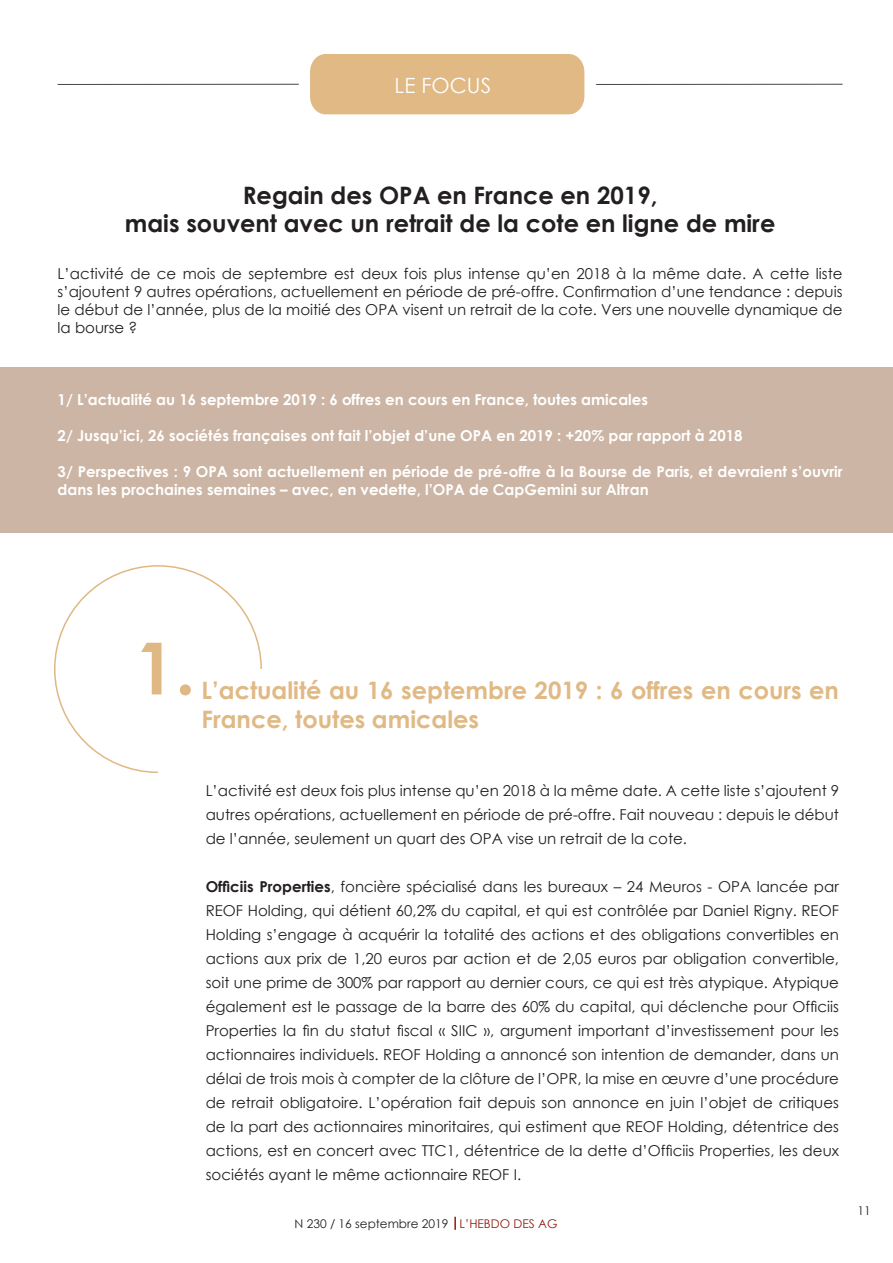
<style>
.page{position:relative;width:893px;height:1263px;background:#fff}
.page>*{position:absolute;margin:0;border:0;box-sizing:border-box;transform-origin:0 0}
.t1{font:700 72px "Century Gothic";color:#dfb884}
.t2{font:700 24px "Century Gothic";color:#231f20}
.t3{font:700 24px/28.8px "Century Gothic";color:#e0b984}
.t4{font:21px "Century Gothic";color:#fff}
.t5{font:15px/24px "Century Gothic";color:#231f20;text-align:justify}
.t6{font:700 15px/18px "Century Gothic";color:#fff}
.t7{font:12px "Century Gothic";color:#231f20}
.s1{font-weight:700}
.s2{color:#901c0e}
</style>
<div class="page">
<svg style="left:454px;top:1217px;width:2px;height:13px"></svg>
<div style="left:0;top:367px;width:893px;height:166px;background:#ccb5a4"></div>
<div style="left:310px;top:54px;width:274px;height:60px;background:#e0b984"></div>
<hr style="left:596px;top:84px;width:247px;height:1px;background:#231f20">
<hr style="left:58px;top:84px;width:241px;height:1px;background:#231f20">
<p class="t4" style="left:395px;top:70px;width:98px">LE FOCUS</p>
<p class="t2" style="left:243px;top:177px;width:416px">Regain des OPA en France en 2019,</p>
<p class="t2" style="left:125px;top:205px;width:652px">mais souvent avec un retrait de la cote en ligne de mire</p>
<p class="t5" style="left:58px;top:264px;width:786px;line-height:18px">L’activité de ce mois de septembre est deux fois plus intense qu’en 2018 à la même date. A cette liste s’ajoutent 9 autres opérations, actuellement en période de pré-offre. Confirmation d’une tendance : depuis le début de l’année, plus de la moitié des OPA visent un retrait de la cote. Vers une nouvelle dynamique de la bourse ?</p>
<p class="t6" style="left:58px;top:390px;width:592px">1/ L’actualité au 16 septembre 2019 : 6 offres en cours en France, toutes amicales</p>
<p class="t6" style="left:58px;top:426px;width:686px">2/ Jusqu’ici, 26 sociétés françaises ont fait l’objet d’une OPA en 2019 : +20% par rapport à 2018</p>
<p class="t6" style="left:58px;top:462px;width:786px">3/ Perspectives : 9 OPA sont actuellement en période de pré-offre à la Bourse de Paris, et devraient s’ouvrir dans les prochaines semaines – avec, en vedette, l’OPA de CapGemini sur Altran</p>
<p class="t1" style="left:135px;top:614px;width:62px">1.</p>
<p class="t3" style="left:202px;top:675px;width:639px">L’actualité au 16 septembre 2019 : 6 offres en cours en<br>France, toutes amicales</p>
<p class="t5" style="left:206px;top:778px;width:635px">L’activité est deux fois plus intense qu’en 2018 à la même date. A cette liste s’ajoutent 9 autres opérations, actuellement en période de pré-offre. Fait nouveau : depuis le début de l’année, seulement un quart des OPA vise un retrait de la cote.</p>
<p class="t5" style="left:206px;top:874px;width:635px"><span class="s1">Officiis Properties</span>, foncière spécialisé dans les bureaux – 24 Meuros - OPA lancée par REOF Holding, qui détient 60,2% du capital, et qui est contrôlée par Daniel Rigny. REOF Holding s’engage à acquérir la totalité des actions et des obligations convertibles en actions aux prix de 1,20 euros par action et de 2,05 euros par obligation convertible, soit une prime de 300% par rapport au dernier cours, ce qui est très atypique. Atypique également est le passage de la barre des 60% du capital, qui déclenche pour Officiis Properties la fin du statut fiscal « SIIC », argument important d’investissement pour les actionnaires individuels. REOF Holding a annoncé son intention de demander, dans un délai de trois mois à compter de la clôture de l’OPR, la mise en œuvre d’une procédure de retrait obligatoire. L’opération fait depuis son annonce en juin l’objet de critiques de la part des actionnaires minoritaires, qui estiment que REOF Holding, détentrice des actions, est en concert avec TTC1, détentrice de la dette d’Officiis Properties, les deux sociétés ayant le même actionnaire REOF I.</p>
<p class="t7" style="left:295px;top:1215px;width:264px">N 230 / 16 septembre 2019 <span class="s2">L’HEBDO DES AG</span></p>
<p class="t7" style="left:858px;top:1202px;width:15px">11</p>
</div>
